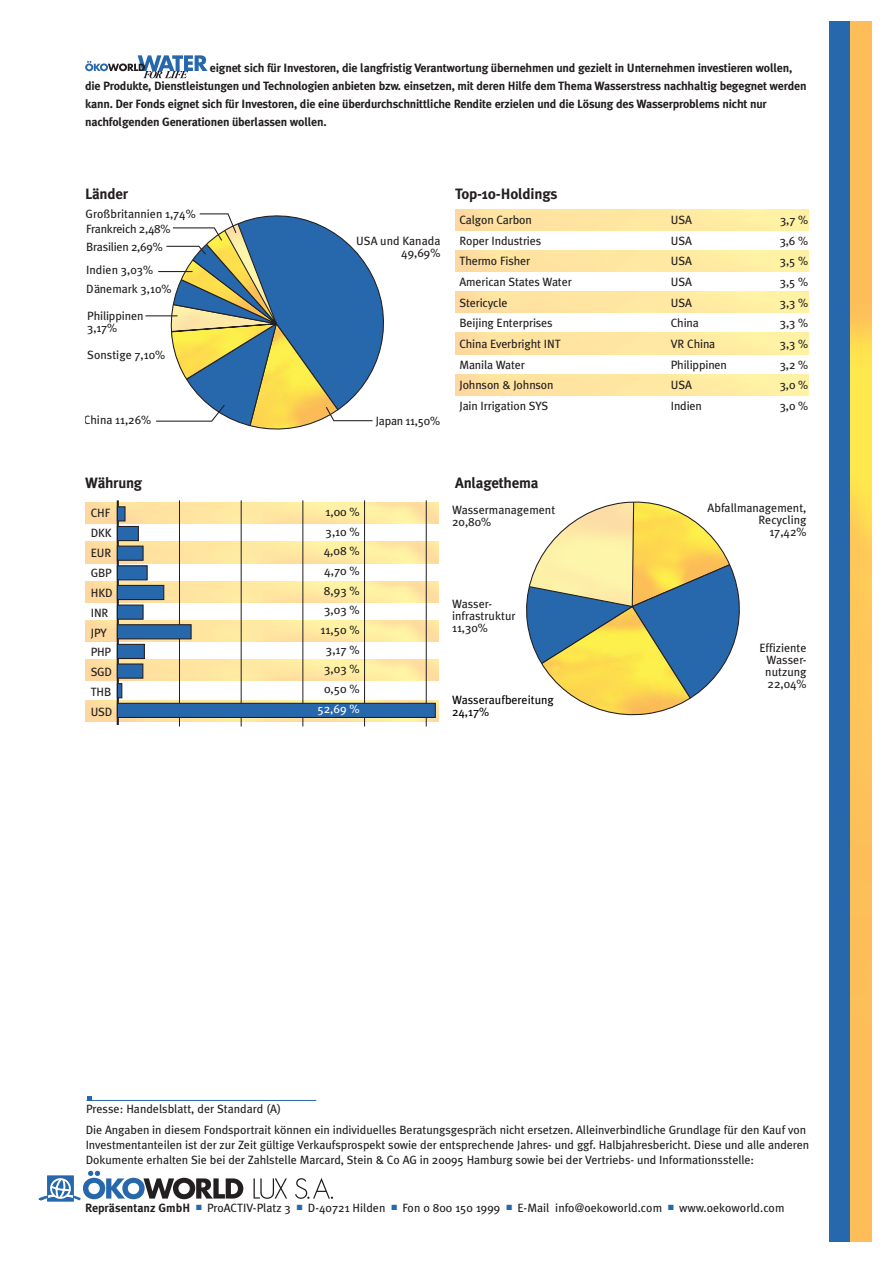
<style>
.page{position:relative;width:893px;height:1263px;background:#fff}
.page>*{position:absolute;margin:0;border:0;box-sizing:border-box;transform-origin:0 0}
.t1{font:700 15px "Meta Plus";letter-spacing:-.015em;color:#231f20}
.t2{font:12px/12px "Meta Plus";letter-spacing:-.005em;color:#231f20}
.t3{font:700 12px/18px "Meta Plus";letter-spacing:-.015em;color:#231f20}
.t4{font:12px/12px "Meta Plus";color:#000}
.t5{font:12px "Meta Plus";color:#fff}
.s1{font-weight:700}
.s2{color:#2767ac}
</style>
<div class="page">
<div style="left:829px;top:21px;width:42px;height:1221px;background:#2767ac"></div>
<img style="left:850px;top:21px;width:21px;height:1221px">
<svg style="left:526px;top:501px;width:214px;height:215px"></svg>
<svg style="left:237px;top:276px;width:147px;height:154px"></svg>
<svg style="left:145px;top:213px;width:228px;height:209px"></svg>
<div style="left:48px;top:1176px;width:25px;height:25px;background:#2767ac"></div>
<svg style="left:39px;top:1171px;width:204px;height:29px"></svg>
<svg style="left:253px;top:1178px;width:34px;height:21px"></svg>
<svg style="left:295px;top:1178px;width:38px;height:21px"></svg>
<img style="left:85px;top:502px;width:353px;height:22px">
<img style="left:85px;top:542px;width:353px;height:21px">
<img style="left:85px;top:581px;width:353px;height:21px">
<img style="left:85px;top:620px;width:353px;height:22px">
<img style="left:85px;top:660px;width:353px;height:21px">
<img style="left:85px;top:700px;width:353px;height:22px">
<hr style="left:117px;top:500px;width:2px;height:225px;background:#231f20">
<hr style="left:179px;top:500px;width:1px;height:227px;background:#231f20">
<hr style="left:302px;top:500px;width:1px;height:227px;background:#231f20">
<hr style="left:364px;top:500px;width:1px;height:227px;background:#231f20">
<hr style="left:426px;top:500px;width:1px;height:227px;background:#231f20">
<div style="left:117px;top:506px;width:8px;height:15px;background:#2767ac;border:1px solid #231f20"></div>
<div style="left:117px;top:526px;width:22px;height:15px;background:#2767ac;border:1px solid #231f20"></div>
<div style="left:117px;top:546px;width:27px;height:15px;background:#2767ac;border:1px solid #231f20"></div>
<div style="left:117px;top:605px;width:27px;height:15px;background:#2767ac;border:1px solid #231f20"></div>
<div style="left:117px;top:585px;width:47px;height:15px;background:#2767ac;border:1px solid #231f20"></div>
<div style="left:117px;top:644px;width:28px;height:15px;background:#2767ac;border:1px solid #231f20"></div>
<div style="left:117px;top:624px;width:75px;height:15px;background:#2767ac;border:1px solid #231f20"></div>
<div style="left:117px;top:663px;width:26px;height:16px;background:#2767ac;border:1px solid #231f20"></div>
<hr style="left:241px;top:500px;width:1px;height:227px;background:#231f20">
<div style="left:117px;top:565px;width:31px;height:15px;background:#2767ac;border:1px solid #231f20"></div>
<div style="left:117px;top:703px;width:319px;height:15px;background:#2767ac;border:1px solid #231f20"></div>
<svg style="left:118px;top:683px;width:4px;height:15px"></svg>
<hr style="left:87px;top:1100px;width:229px;height:1px;background:#2767ac">
<svg style="left:87px;top:1096px;width:4px;height:4px"></svg>
<svg style="left:85px;top:55px;width:122px;height:23px"></svg>
<p class="t3" style="left:85px;top:60px;width:723px;text-indent:125px">eignet sich für Investoren, die langfristig Verantwortung übernehmen und gezielt in Unternehmen investieren wollen, die Produkte, Dienstleistungen und Technologien anbieten bzw. einsetzen, mit deren Hilfe dem Thema Wasserstress nachhaltig begegnet werden kann. Der Fonds eignet sich für Investoren, die eine überdurchschnittliche Rendite erzielen und die Lösung des Wasserproblems nicht nur nachfolgenden Generationen überlassen wollen.</p>
<p class="t1" style="left:85px;top:188px;width:45px">Länder</p>
<p class="t2" style="left:85px;top:208px;width:112px">Großbritannien 1,74%</p>
<p class="t2" style="left:86px;top:223px;width:86px">Frankreich 2,48%</p>
<p class="t2" style="left:86px;top:241px;width:78px">Brasilien 2,69%</p>
<p class="t2" style="left:86px;top:265px;width:68px">Indien 3,03%</p>
<p class="t2" style="left:86px;top:283px;width:87px">Dänemark 3,10%</p>
<p class="t2" style="left:87px;top:310px;width:58px">Philippinen<br>3,17%</p>
<p class="t2" style="left:87px;top:349px;width:79px">Sonstige 7,10%</p>
<p class="t2" style="left:84px;top:414px;width:69px">China 11,26%</p>
<p class="t2" style="left:356px;top:236px;width:86px;text-align:right">USA und Kanada<br>49,69%</p>
<p class="t2" style="left:376px;top:415px;width:66px">Japan 11,50%</p>
<p class="t1" style="left:455px;top:188px;width:104px">Top-10-Holdings</p>
<p class="t2" style="left:459px;top:214px;width:74px">Calgon Carbon</p>
<p class="t2" style="left:670px;top:214px;width:23px">USA</p>
<p class="t2" style="left:780px;top:214px;width:30px">3,7 %</p>
<p class="t2" style="left:459px;top:235px;width:83px">Roper Industries</p>
<p class="t2" style="left:670px;top:235px;width:23px">USA</p>
<p class="t2" style="left:779px;top:235px;width:30px">3,6 %</p>
<p class="t2" style="left:459px;top:256px;width:72px">Thermo Fisher</p>
<p class="t2" style="left:670px;top:256px;width:23px">USA</p>
<p class="t2" style="left:779px;top:256px;width:30px">3,5 %</p>
<p class="t2" style="left:459px;top:276px;width:114px">American States Water</p>
<p class="t2" style="left:670px;top:276px;width:23px">USA</p>
<p class="t2" style="left:779px;top:276px;width:30px">3,5 %</p>
<p class="t2" style="left:459px;top:297px;width:50px">Stericycle</p>
<p class="t2" style="left:670px;top:297px;width:23px">USA</p>
<p class="t2" style="left:779px;top:297px;width:30px">3,3 %</p>
<p class="t2" style="left:459px;top:318px;width:95px">Beijing Enterprises</p>
<p class="t2" style="left:670px;top:318px;width:30px">China</p>
<p class="t2" style="left:779px;top:318px;width:30px">3,3 %</p>
<p class="t2" style="left:459px;top:339px;width:103px">China Everbright INT</p>
<p class="t2" style="left:670px;top:339px;width:46px">VR China</p>
<p class="t2" style="left:779px;top:339px;width:30px">3,3 %</p>
<p class="t2" style="left:459px;top:359px;width:67px">Manila Water</p>
<p class="t2" style="left:670px;top:359px;width:58px">Philippinen</p>
<p class="t2" style="left:779px;top:359px;width:30px">3,2 %</p>
<p class="t2" style="left:459px;top:380px;width:96px">Johnson &amp; Johnson</p>
<p class="t2" style="left:670px;top:380px;width:23px">USA</p>
<p class="t2" style="left:779px;top:380px;width:30px">3,0 %</p>
<p class="t2" style="left:459px;top:401px;width:90px">Jain Irrigation SYS</p>
<p class="t2" style="left:670px;top:401px;width:33px">Indien</p>
<p class="t2" style="left:779px;top:401px;width:30px">3,0 %</p>
<p class="t1" style="left:85px;top:477px;width:59px">Währung</p>
<p class="t2" style="left:91px;top:504px;width:23px;line-height:19.8px">CHF<br>DKK<br>EUR<br>GBP<br>HKD<br>INR<br>JPY<br>PHP<br>SGD<br>THB<br>USD</p>
<p class="t2" style="left:320px;top:503px;width:41px;line-height:19.6px;text-align:center">1,00 %<br>3,10 %<br>4,08 %<br>4,70 %<br>8,93 %<br>3,03 %<br>11,50 %<br>3,17 %<br>3,03 %<br>0,50 %</p>
<p class="t5" style="left:317px;top:703px;width:44px">52,69 %</p>
<p class="t1" style="left:455px;top:477px;width:85px">Anlagethema</p>
<p class="t2" style="left:452px;top:505px;width:105px">Wassermanagement<br>20,80%</p>
<p class="t2" style="left:707px;top:503px;width:100px;text-align:right">Abfallmanagement,<br>Recycling<br>17,42%</p>
<p class="t2" style="left:452px;top:599px;width:65px">Wasser&shy;infrastruktur<br>11,30%</p>
<p class="t4" style="left:452px;top:694px;width:103px">Wasseraufbereitung<br>24,17%</p>
<p class="t2" style="left:765px;top:642px;width:43px;text-align:justify;text-indent:-6px">Effiziente Wasser&shy;nutzung 22,04%</p>
<p class="t2" style="left:86px;top:1103px;width:196px">Presse: Handelsblatt, der Standard (A)</p>
<p class="t2" style="left:86px;top:1123px;width:725px;line-height:15px">Die Angaben in diesem Fondsportrait können ein individuelles Beratungsgespräch nicht ersetzen. Alleinverbindliche Grundlage für den Kauf von<br>Investmentanteilen ist der zur Zeit gültige Verkaufsprospekt sowie der entsprechende Jahres- und ggf. Halbjahresbericht. Diese und alle anderen<br>Dokumente erhalten Sie bei der Zahlstelle Marcard, Stein &amp; Co AG in 20095 Hamburg sowie bei der Vertriebs- und Informationsstelle:</p>
<p class="t2" style="left:85px;top:1202px;width:701px"><span class="s1">Repräsentanz GmbH</span> <span class="s2">■</span> ProACTIV-Platz 3 <span class="s2">■</span> D-40721 Hilden <span class="s2">■</span> Fon 0 800 150 1999 <span class="s2">■</span> E-Mail info@oekoworld.com <span class="s2">■</span> www.oekoworld.com</p>
</div>
